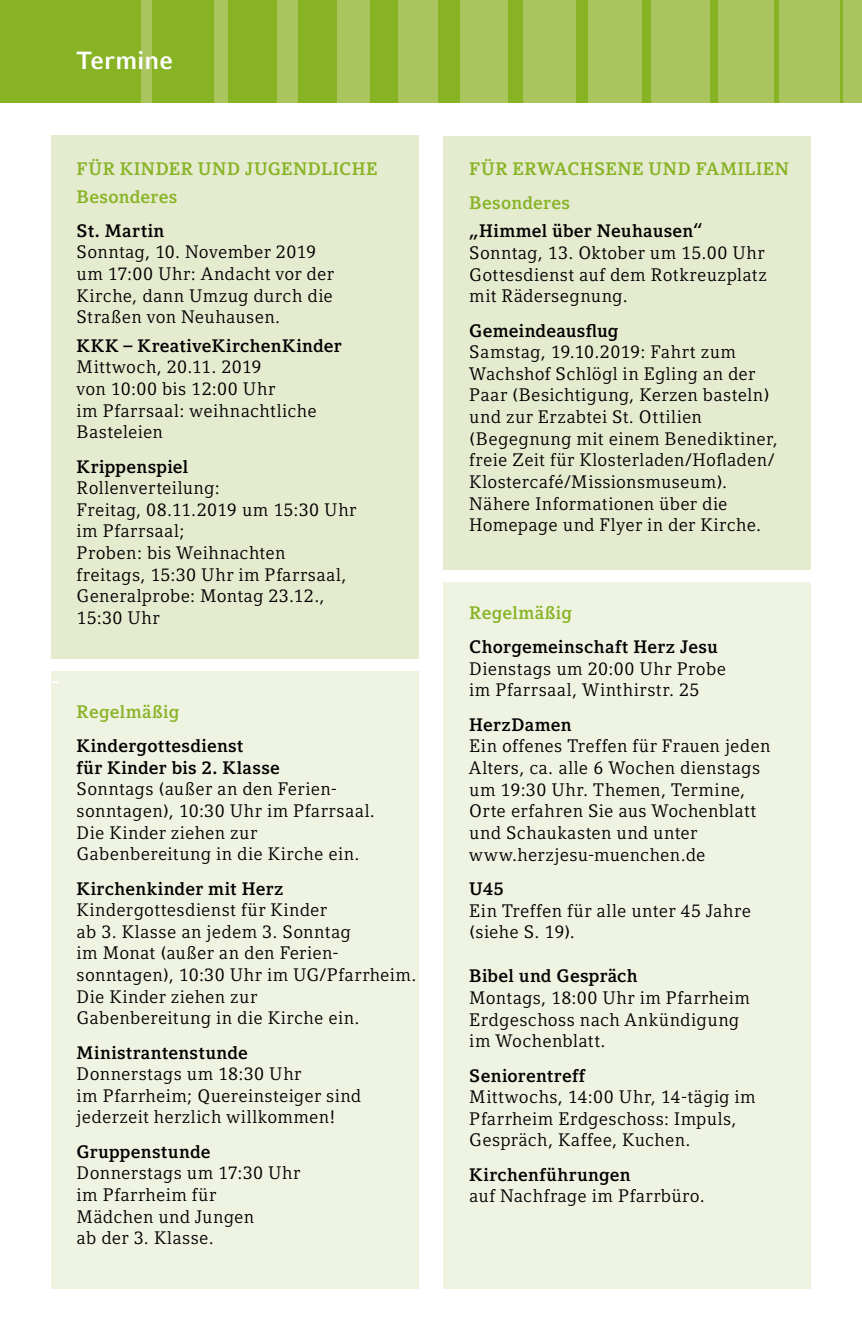
<style>
.page{position:relative;width:862px;height:1340px;background:#fff}
.page>*{position:absolute;margin:0;border:0;box-sizing:border-box;transform-origin:0 0}
.t1{font:700 24.75px "Compatil Fact LT Pro";color:#fff}
.t2{font:18px/21.6px "Compatil Letter LT Pro";letter-spacing:.02em;color:#000}
.t3{font:700 18px/21.6px "Compatil Letter LT Pro";letter-spacing:.015em;color:#000}
.t4{font:700 18px/27.9px "Compatil Letter LT Pro";letter-spacing:.02em;color:#87b324}
</style>
<div class="page">
<div style="left:0;top:0;width:861px;height:102px;background:#aac45e"></div>
<div style="left:0;top:0;width:140px;height:102px;background:#87b324"></div>
<div style="left:152px;top:0;width:62px;height:102px;background:#87b324"></div>
<div style="left:227px;top:0;width:49px;height:102px;background:#87b324"></div>
<div style="left:298px;top:0;width:39px;height:102px;background:#87b324"></div>
<div style="left:370px;top:0;width:27px;height:102px;background:#87b324"></div>
<div style="left:438px;top:0;width:21px;height:102px;background:#87b324"></div>
<div style="left:508px;top:0;width:15px;height:102px;background:#87b324"></div>
<div style="left:576px;top:0;width:12px;height:102px;background:#87b324"></div>
<div style="left:642px;top:0;width:8px;height:102px;background:#87b324"></div>
<div style="left:709px;top:0;width:8px;height:102px;background:#87b324"></div>
<hr style="left:839px;top:0;width:3px;height:102px;background:#87b324">
<svg style="left:774px;top:0;width:3px;height:102px"></svg>
<div style="left:443px;top:136px;width:367px;height:433px;background:#e4ebce"></div>
<div style="left:51px;top:136px;width:367px;height:523px;background:#e4ebce"></div>
<div style="left:51px;top:671px;width:367px;height:617px;background:#eff3e2"></div>
<div style="left:443px;top:582px;width:367px;height:706px;background:#eff3e2"></div>
<h1 class="t1" style="left:77px;top:46px;width:98px">Termine</h1>
<p class="t4" style="left:77px;top:154px;width:302px">FÜR KINDER UND JUGENDLICHE<br>Besonderes</p>
<p class="t3" style="left:77px;top:220px;width:89px">St. Martin</p>
<p class="t2" style="left:77px;top:241px;width:258px">Sonntag, 10. November 2019 um 17:00 Uhr: Andacht vor der<br>Kirche, dann Umzug durch die<br>Straßen von Neuhausen.</p>
<p class="t3" style="left:77px;top:335px;width:266px">KKK – KreativeKirchenKinder</p>
<p class="t2" style="left:77px;top:356px;width:241px">Mittwoch, 20.11. 2019<br>von 10:00 bis 12:00 Uhr<br>im Pfarrsaal: weihnachtliche<br>Basteleien</p>
<p class="t3" style="left:77px;top:456px;width:113px">Krippenspiel</p>
<p class="t2" style="left:77px;top:477px;width:281px">Rollenverteilung:<br>Freitag, 08.11.2019 um 15:30 Uhr im Pfarrsaal;<br>Proben: bis Weihnachten freitags, 15:30 Uhr im Pfarrsaal,<br>Generalprobe: Montag 23.12.,<br>15:30 Uhr</p>
<h1 class="t1" style="left:51px;top:667px;width:10px">-</h1>
<p class="t4" style="left:77px;top:697px;width:104px">Regelmäßig</p>
<p class="t3" style="left:77px;top:735px;width:205px">Kindergottesdienst<br>für Kinder bis 2. Klasse</p>
<p class="t2" style="left:77px;top:778px;width:300px">Sonntags (außer an den Ferien&shy;sonntagen), 10:30 Uhr im Pfarrsaal.<br>Die Kinder ziehen zur<br>Gabenbereitung in die Kirche ein.</p>
<p class="t3" style="left:77px;top:877px;width:208px">Kirchenkinder mit Herz</p>
<p class="t2" style="left:77px;top:899px;width:341px">Kindergottesdienst für Kinder<br>ab 3. Klasse an jedem 3. Sonntag<br>im Monat (außer an den Ferien&shy;sonntagen), 10:30 Uhr im UG/Pfarrheim.<br>Die Kinder ziehen zur<br>Gabenbereitung in die Kirche ein.</p>
<p class="t3" style="left:77px;top:1041px;width:173px">Ministrantenstunde</p>
<p class="t2" style="left:77px;top:1063px;width:286px">Donnerstags um 18:30 Uhr<br>im Pfarrheim; Quereinsteiger sind jederzeit herzlich willkommen!</p>
<p class="t3" style="left:77px;top:1140px;width:135px">Gruppenstunde</p>
<p class="t2" style="left:77px;top:1162px;width:225px">Donnerstags um 17:30 Uhr im Pfarrheim für<br>Mädchen und Jungen<br>ab der 3. Klasse.</p>
<p class="t4" style="left:469px;top:151px;width:321px;line-height:34.4px">FÜR ERWACHSENE UND FAMILIEN<br>Besonderes</p>
<p class="t3" style="left:469px;top:220px;width:235px">„Himmel über Neuhausen“</p>
<p class="t2" style="left:469px;top:242px;width:299px;text-align:justify">Sonntag, 13. Oktober um 15.00 Uhr Gottesdienst auf dem Rotkreuzplatz mit Rädersegnung.</p>
<p class="t3" style="left:469px;top:320px;width:150px">Gemeindeausflug</p>
<p class="t2" style="left:469px;top:341px;width:310px">Samstag, 19.10.2019: Fahrt zum Wachshof Schlögl in Egling an der Paar (Besichtigung, Kerzen basteln) und zur Erzabtei St. Ottilien (Begegnung mit einem Benediktiner, freie Zeit für Klosterladen/Hofladen/ Klostercafé/Missionsmuseum).<br>Nähere Informationen über die Homepage und Flyer in der Kirche.</p>
<p class="t4" style="left:469px;top:599px;width:104px">Regelmäßig</p>
<p class="t3" style="left:469px;top:636px;width:250px">Chorgemeinschaft Herz Jesu</p>
<p class="t2" style="left:469px;top:658px;width:258px">Dienstags um 20:00 Uhr Probe im Pfarrsaal, Winthirstr. 25</p>
<p class="t3" style="left:469px;top:714px;width:104px">HerzDamen</p>
<p class="t2" style="left:469px;top:735px;width:302px">Ein offenes Treffen für Frauen jeden<br>Alters, ca. alle 6 Wochen dienstags um 19:30 Uhr. Themen, Termine,<br>Orte erfahren Sie aus Wochenblatt und Schaukasten und unter www.herzjesu-muenchen.de</p>
<p class="t3" style="left:469px;top:878px;width:36px">U45</p>
<p class="t2" style="left:469px;top:899px;width:283px">Ein Treffen für alle unter 45 Jahre (siehe S. 19).</p>
<p class="t3" style="left:469px;top:965px;width:170px">Bibel und Gespräch</p>
<p class="t2" style="left:469px;top:987px;width:282px">Montags, 18:00 Uhr im Pfarrheim<br>Erdgeschoss nach Ankündigung im Wochenblatt.</p>
<p class="t3" style="left:469px;top:1064px;width:117px">Seniorentreff</p>
<p class="t2" style="left:469px;top:1086px;width:288px">Mittwochs, 14:00 Uhr, 14-tägig im<br>Pfarrheim Erdgeschoss: Impuls,<br>Gespräch, Kaffee, Kuchen.</p>
<p class="t3" style="left:469px;top:1163px;width:163px">Kirchenführungen</p>
<p class="t2" style="left:469px;top:1185px;width:237px">auf Nachfrage im Pfarrbüro.</p>
</div>
